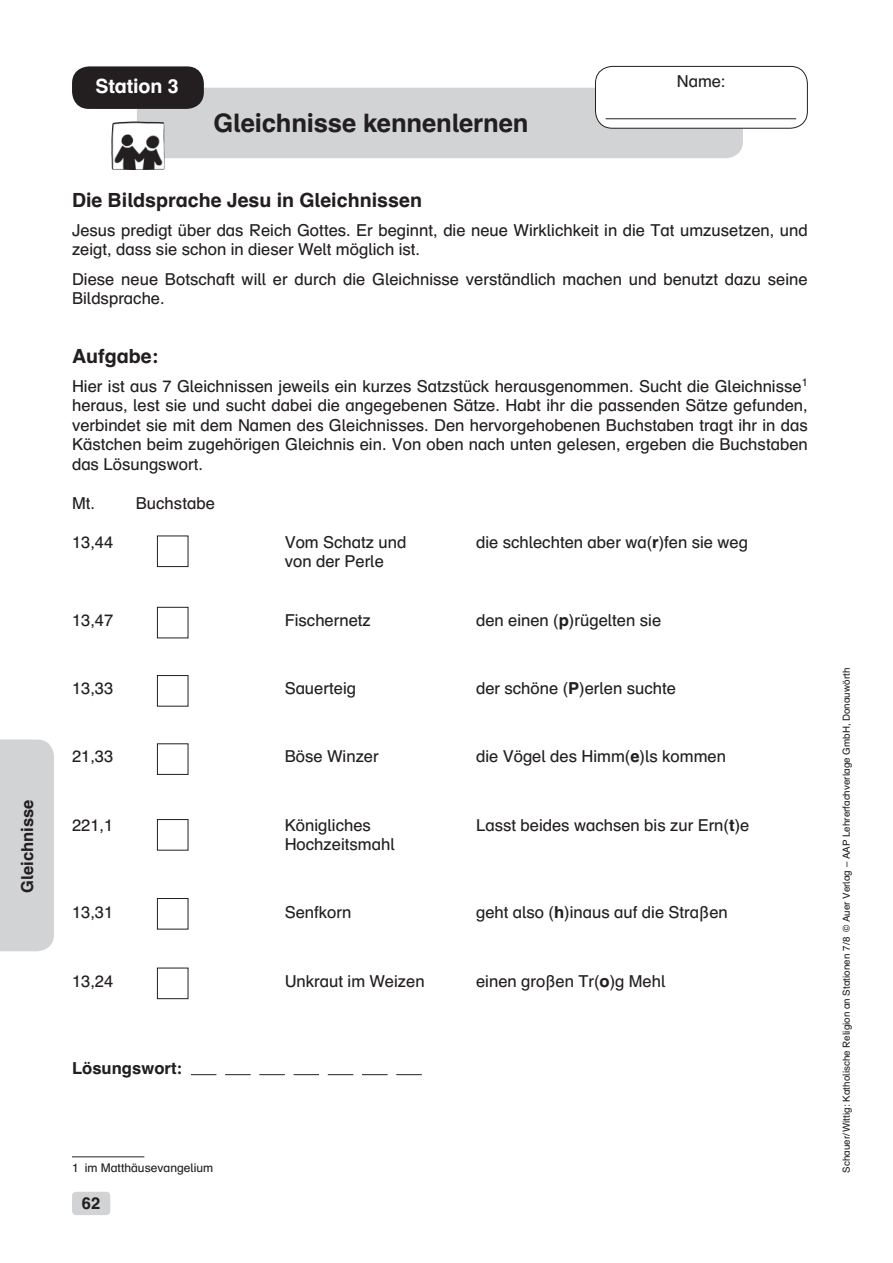
<style>
.page{position:relative;width:893px;height:1263px;background:#fff}
.page>*{position:absolute;margin:0;border:0;box-sizing:border-box;transform-origin:0 0}
.t1{font:700 25.5px "Auer Schulbuch";letter-spacing:-.005em;color:#231f20}
.t2{font:700 19.5px "Auer Schulbuch";color:#231f20}
.t3{font:700 19.5px "Auer Schulbuch";letter-spacing:-.005em;color:#fff}
.t4{font:16.5px/19.5px "Auer Schulbuch";color:#231f20}
.t5{font:700 16.5px "Auer Schulbuch";color:#231f20}
.t6{font:12px "Auer Schulbuch";color:#231f20}
.t7{font:9.75px "Auer Schulbuch";color:#231f20}
.s1{font-weight:700}
</style>
<div class="page">
<div style="left:72px;top:1192px;width:38px;height:23px;background:#d1d3d4;border-radius:4px"></div>
<div style="left:0;top:740px;width:54px;height:211px;background:#d1d3d4"></div>
<div style="left:157px;top:536px;width:31px;height:31px;border:1px solid #231f20"></div>
<div style="left:157px;top:607px;width:31px;height:31px;border:1px solid #231f20"></div>
<div style="left:157px;top:675px;width:31px;height:31px;border:1px solid #231f20"></div>
<div style="left:157px;top:743px;width:31px;height:32px;border:1px solid #231f20"></div>
<div style="left:157px;top:819px;width:31px;height:31px;border:1px solid #231f20"></div>
<div style="left:157px;top:898px;width:31px;height:31px;border:1px solid #231f20"></div>
<div style="left:157px;top:968px;width:31px;height:31px;border:1px solid #231f20"></div>
<svg style="left:191px;top:1074px;width:25px;height:1px"></svg>
<svg style="left:225px;top:1074px;width:26px;height:1px"></svg>
<svg style="left:259px;top:1074px;width:26px;height:1px"></svg>
<svg style="left:294px;top:1074px;width:25px;height:1px"></svg>
<svg style="left:328px;top:1074px;width:25px;height:1px"></svg>
<svg style="left:362px;top:1074px;width:26px;height:1px"></svg>
<svg style="left:396px;top:1074px;width:26px;height:1px"></svg>
<hr style="left:72px;top:1157px;width:72px;height:1px;background:#231f20">
<div style="left:137px;top:88px;width:606px;height:70px;background:#d1d3d4;border-radius:17px"></div>
<div style="left:595px;top:66px;width:212px;height:62px;background:#fff;border-radius:17px"></div>
<hr style="left:606px;top:118px;width:190px;height:1px;background:#231f20">
<div style="left:595px;top:66px;width:213px;height:63px;border:1px solid #231f20;border-radius:17px"></div>
<div style="left:72px;top:66px;width:132px;height:43px;background:#231f20;border-radius:17px"></div>
<img style="left:111px;top:121px;width:25px;height:20px">
<p class="t5" style="left:20px;top:893px;width:95px;rotate:-90deg">Gleichnisse</p>
<p class="t3" style="left:95px;top:78px;width:85px">Station 3</p>
<h1 class="t1" style="left:213px;top:112px;width:317px">Gleichnisse kennenlernen</h1>
<p class="t4" style="left:677px;top:72px;width:50px">Name:</p>
<p class="t2" style="left:72px;top:191px;width:351px">Die Bildsprache Jesu in Gleichnissen</p>
<p class="t4" style="left:72px;top:221px;width:737px">Jesus predigt über das Reich Gottes. Er beginnt, die neue Wirklichkeit in die Tat umzusetzen, und zeigt, dass sie schon in dieser Welt möglich ist.</p>
<p class="t4" style="left:72px;top:270px;width:737px">Diese neue Botschaft will er durch die Gleichnisse verständlich machen und benutzt dazu seine<br>Bildsprache.</p>
<p class="t2" style="left:72px;top:347px;width:88px">Aufgabe:</p>
<p class="t4" style="left:72px;top:377px;width:737px;text-align:justify">Hier ist aus 7 Gleichnissen jeweils ein kurzes Satzstück herausgenommen. Sucht die Gleichnisse<sup>1 </sup>heraus, lest sie und sucht dabei die angegebenen Sätze. Habt ihr die passenden Sätze gefunden, verbindet sie mit dem Namen des Gleichnisses. Den hervorgehobenen Buchstaben tragt ihr in das Kästchen beim zugehörigen Gleichnis ein. Von oben nach unten gelesen, ergeben die Buchstaben das Lösungswort.</p>
<p class="t4" style="left:72px;top:494px;width:25px">Mt.</p>
<p class="t4" style="left:136px;top:494px;width:81px">Buchstabe</p>
<p class="t4" style="left:72px;top:533px;width:43px">13,44</p>
<p class="t4" style="left:285px;top:533px;width:123px">Vom Schatz und</p>
<p class="t4" style="left:476px;top:533px;width:273px">die schlechten aber wa(<span class="s1">r</span>)fen sie weg</p>
<p class="t4" style="left:285px;top:553px;width:101px">von der Perle</p>
<p class="t4" style="left:72px;top:611px;width:43px">13,47</p>
<p class="t4" style="left:285px;top:611px;width:88px">Fischernetz</p>
<p class="t4" style="left:476px;top:611px;width:187px">den einen (<span class="s1">p</span>)rügelten sie</p>
<p class="t4" style="left:72px;top:679px;width:43px">13,33</p>
<p class="t4" style="left:285px;top:679px;width:73px">Sauerteig</p>
<p class="t4" style="left:476px;top:679px;width:201px">der schöne (<span class="s1">P</span>)erlen suchte</p>
<p class="t4" style="left:72px;top:748px;width:43px">21,33</p>
<p class="t4" style="left:285px;top:748px;width:96px">Böse Winzer</p>
<p class="t4" style="left:476px;top:748px;width:252px">die Vögel des Himm(<span class="s1">e</span>)ls kommen</p>
<p class="t4" style="left:72px;top:816px;width:43px">221,1</p>
<p class="t4" style="left:285px;top:816px;width:88px">Königliches</p>
<p class="t4" style="left:476px;top:816px;width:275px">Lasst beides wachsen bis zur Ern(<span class="s1">t</span>)e</p>
<p class="t4" style="left:285px;top:835px;width:112px">Hochzeitsmahl</p>
<p class="t4" style="left:72px;top:904px;width:43px">13,31</p>
<p class="t4" style="left:285px;top:904px;width:68px">Senfkorn</p>
<p class="t4" style="left:476px;top:904px;width:253px">geht also (<span class="s1">h</span>)inaus auf die Straßen</p>
<p class="t4" style="left:72px;top:972px;width:43px">13,24</p>
<p class="t4" style="left:285px;top:972px;width:141px">Unkraut im Weizen</p>
<p class="t4" style="left:476px;top:972px;width:191px">einen großen Tr(<span class="s1">o</span>)g Mehl</p>
<p class="t5" style="left:72px;top:1062px;width:112px">Lösungswort:</p>
<p class="t6" style="left:72px;top:1163px;width:143px">1 im Matthäusevangelium</p>
<p class="t5" style="left:82px;top:1196px;width:20px">62</p>
<p class="t7" style="left:842px;top:1173px;width:506px;rotate:-90deg">Schauer / Wittig: Katholische Religion an Stationen 7 / 8 © Auer Verlag – AAP Lehrerfachverlage GmbH, Donauwörth</p>
</div>
